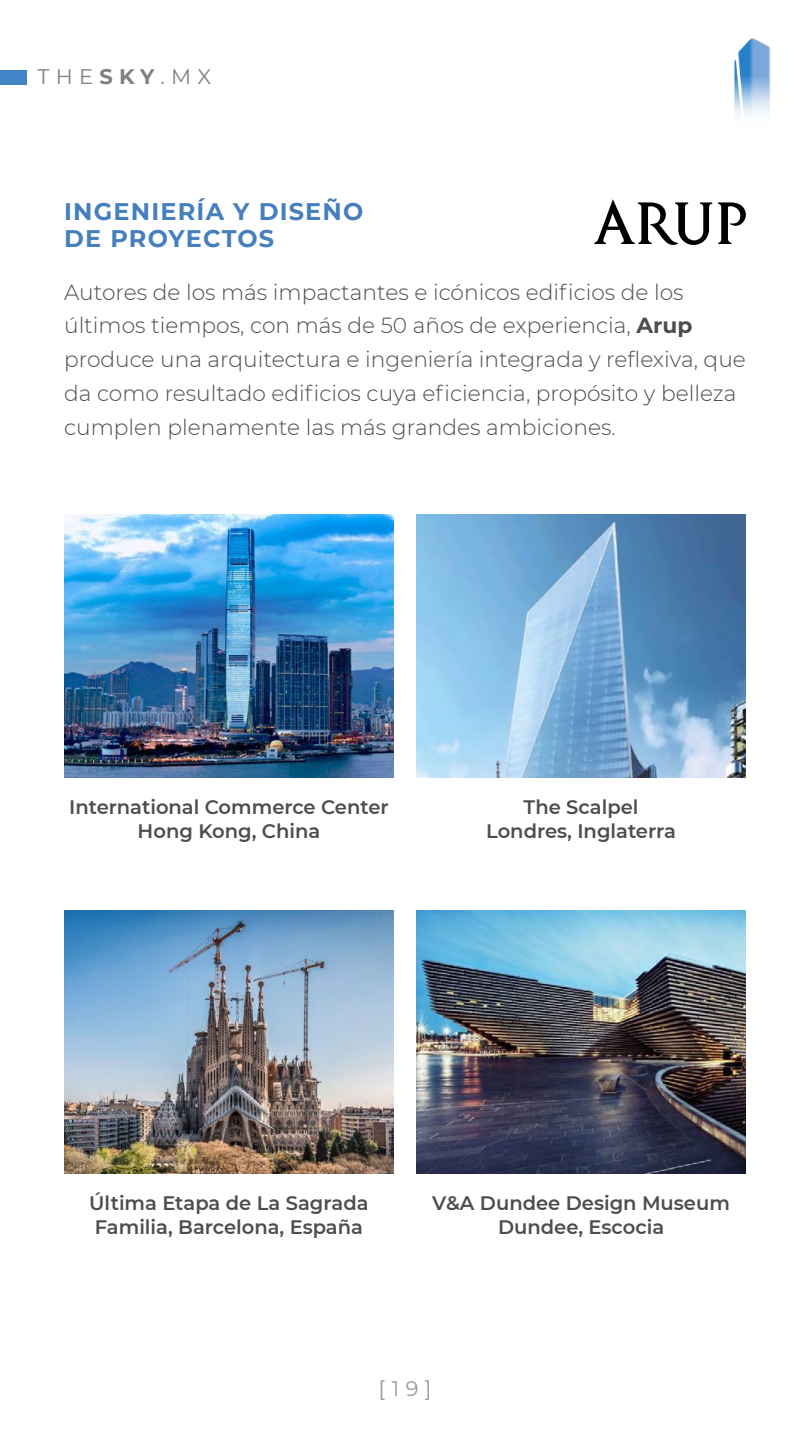
<style>
.page{position:relative;width:810px;height:1440px;background:#fff}
.page>*{position:absolute;margin:0;border:0;box-sizing:border-box;transform-origin:0 0}
.t1{font:700 24px/27px "Montserrat";letter-spacing:.05em;color:#4580bd}
.t2{font:300 21.75px/33.8px "Montserrat";color:#4d4d4d}
.t3{font:21px "Montserrat";color:#808080}
.t4{font:21px "Montserrat";color:#989898}
.t5{font:600 19.5px/24px "Montserrat";color:#4d4d4d;text-align:center}
.s1{font-weight:700}
</style>
<div class="page">
<img style="left:64px;top:515px;width:330px;height:262px">
<img style="left:64px;top:911px;width:330px;height:262px">
<img style="left:416px;top:515px;width:330px;height:262px">
<img style="left:416px;top:911px;width:330px;height:262px">
<svg style="left:594px;top:199px;width:118px;height:46px"></svg>
<svg style="left:718px;top:202px;width:28px;height:42px"></svg>
<img style="left:734px;top:38px;width:36px;height:79px">
<div style="left:0;top:70px;width:27px;height:14px;background:#4185c6"></div>
<p class="t3" style="left:38px;top:62px;width:175px">THE<span class="s1">SKY</span>.MX</p>
<p class="t1" style="left:64px;top:197px;width:301px">INGENIERÍA Y DISEÑO<br>DE PROYECTOS</p>
<p class="t2" style="left:64px;top:274px;width:683px">Autores de los más impactantes e icónicos edificios de los últimos tiempos, con más de 50 años de experiencia, <span class="s1">Arup </span>produce una arquitectura e ingeniería integrada y reflexiva, que da como resultado edificios cuya eficiencia, propósito y belleza cumplen plenamente las más grandes ambiciones.</p>
<p class="t5" style="left:69px;top:794px;width:321px">International Commerce Center<br>Hong Kong, China</p>
<p class="t5" style="left:486px;top:794px;width:192px">The Scalpel<br>Londres, Inglaterra</p>
<p class="t5" style="left:89px;top:1190px;width:281px;text-align:left">Última Etapa de La Sagrada<br>Familia, Barcelona, España</p>
<p class="t5" style="left:432px;top:1190px;width:299px">V&amp;A Dundee Design Museum<br>Dundee, Escocia</p>
<p class="t4" style="left:379px;top:1374px;width:54px">[19]</p>
</div>
